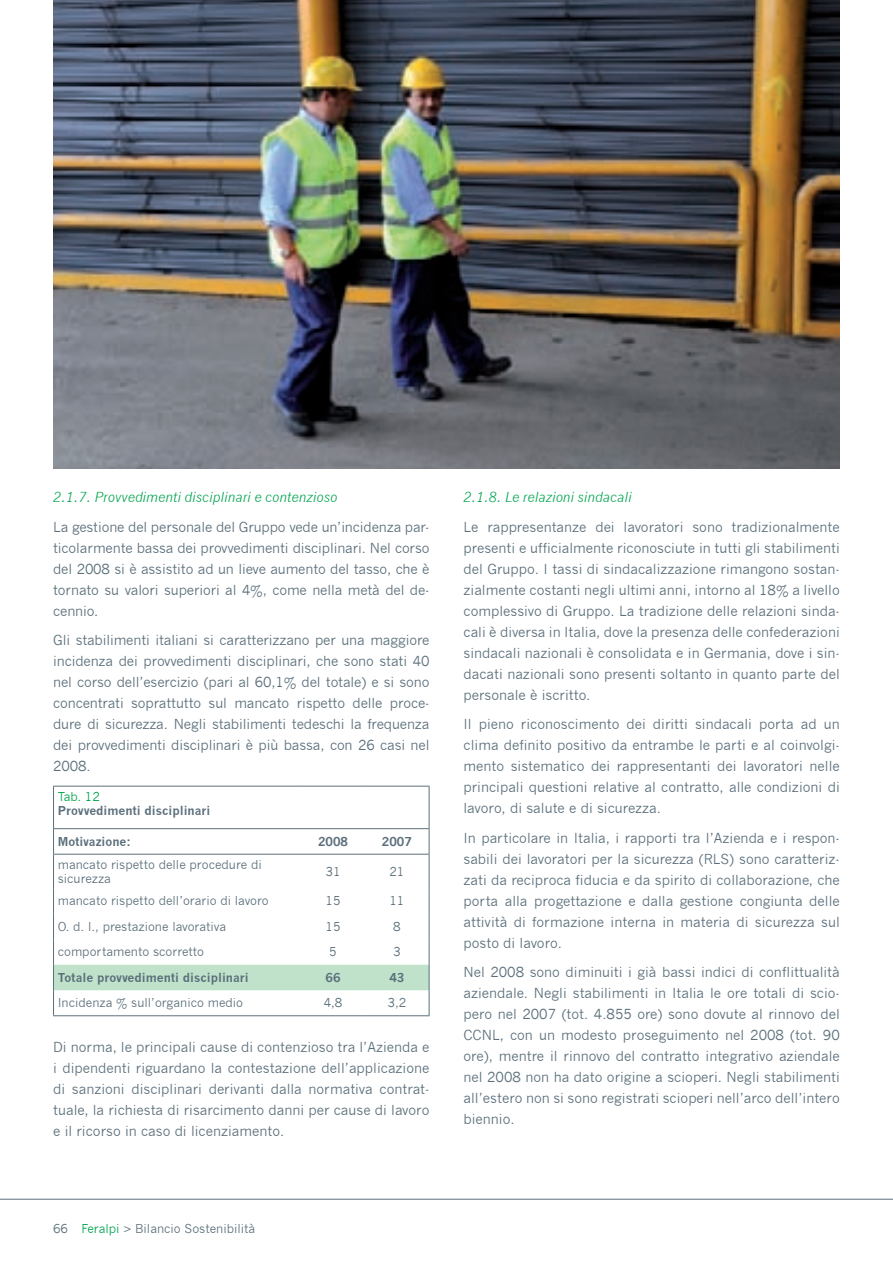
<style>
.page{position:relative;width:893px;height:1263px;background:#fff}
.page>*{position:absolute;margin:0;border:0;box-sizing:border-box;transform-origin:0 0}
.t1{font:13.5px/21px "News Gothic";color:#5b6f7b;text-align:justify}
.t2{font:italic 13.5px "News Gothic";color:#00a54f}
.t3{font:12px/13.5px "News Gothic";color:#5b6f7b}
.t4{font:700 12px "News Gothic";color:#5b6f7b}
.t5{font:12px "News Gothic";color:#00a54f}
.s1{color:#00a54f}
</style>
<div class="page">
<hr style="left:0;top:1199px;width:893px;height:1px;background:#5b6f7b">
<hr style="left:53px;top:786px;width:248px;height:1px;background:#5b6f7b">
<hr style="left:53px;top:786px;width:1px;height:42px;background:#5b6f7b">
<hr style="left:301px;top:786px;width:64px;height:1px;background:#5b6f7b">
<hr style="left:365px;top:786px;width:64px;height:1px;background:#5b6f7b">
<hr style="left:429px;top:786px;width:1px;height:42px;background:#5b6f7b">
<hr style="left:53px;top:854px;width:1px;height:34px;background:#5b6f7b">
<hr style="left:429px;top:854px;width:1px;height:34px;background:#5b6f7b">
<svg style="left:53px;top:888px;width:377px;height:127px"></svg>
<hr style="left:53px;top:1015px;width:248px;height:1px;background:#5b6f7b">
<hr style="left:301px;top:1015px;width:64px;height:1px;background:#5b6f7b">
<hr style="left:365px;top:1015px;width:64px;height:1px;background:#5b6f7b">
<hr style="left:53px;top:828px;width:248px;height:1px;background:#5b6f7b">
<svg style="left:53px;top:829px;width:1px;height:25px"></svg>
<hr style="left:301px;top:828px;width:64px;height:1px;background:#5b6f7b">
<hr style="left:365px;top:828px;width:64px;height:1px;background:#5b6f7b">
<svg style="left:429px;top:829px;width:1px;height:25px"></svg>
<hr style="left:53px;top:854px;width:248px;height:1px;background:#5b6f7b">
<hr style="left:301px;top:854px;width:64px;height:1px;background:#5b6f7b">
<hr style="left:365px;top:854px;width:64px;height:1px;background:#5b6f7b">
<img style="left:53px;top:0;width:787px;height:469px">
<p class="t2" style="left:53px;top:489px;width:286px">2.1.7. Provvedimenti disciplinari e contenzioso</p>
<p class="t1" style="left:53px;top:516px;width:378px">La gestione del personale del Gruppo vede un’incidenza par&shy;ticolarmente bassa dei provvedimenti disciplinari. Nel corso del 2008 si è assistito ad un lieve aumento del tasso, che è tornato su valori superiori al 4%, come nella metà del de&shy;cennio.</p>
<p class="t1" style="left:53px;top:630px;width:378px">Gli stabilimenti italiani si caratterizzano per una maggiore incidenza dei provvedimenti disciplinari, che sono stati 40 nel corso dell’esercizio (pari al 60,1% del totale) e si sono concentrati soprattutto sul mancato rispetto delle proce&shy;dure di sicurezza. Negli stabilimenti tedeschi la frequenza dei provvedimenti disciplinari è più bassa, con 26 casi nel 2008.</p>
<p class="t5" style="left:58px;top:790px;width:44px">Tab. 12</p>
<p class="t4" style="left:58px;top:803px;width:154px">Provvedimenti disciplinari</p>
<p class="t4" style="left:58px;top:834px;width:74px">Motivazione:</p>
<p class="t4" style="left:318px;top:834px;width:31px">2008</p>
<p class="t4" style="left:382px;top:834px;width:32px">2007</p>
<p class="t3" style="left:58px;top:858px;width:205px">mancato rispetto delle procedure di sicurezza</p>
<p class="t3" style="left:326px;top:865px;width:16px">31</p>
<p class="t3" style="left:389px;top:865px;width:16px">21</p>
<p class="t3" style="left:58px;top:894px;width:213px">mancato rispetto dell’orario di lavoro</p>
<p class="t3" style="left:326px;top:894px;width:16px">15</p>
<p class="t3" style="left:389px;top:894px;width:16px">11</p>
<p class="t3" style="left:58px;top:920px;width:170px">O. d. l. , prestazione lavorativa</p>
<p class="t3" style="left:326px;top:920px;width:16px">15</p>
<p class="t3" style="left:393px;top:920px;width:9px">8</p>
<p class="t3" style="left:58px;top:945px;width:148px">comportamento scorretto</p>
<p class="t3" style="left:329px;top:945px;width:9px">5</p>
<p class="t3" style="left:393px;top:945px;width:9px">3</p>
<p class="t4" style="left:58px;top:970px;width:193px">Totale provvedimenti disciplinari</p>
<p class="t4" style="left:326px;top:970px;width:16px">66</p>
<p class="t4" style="left:389px;top:970px;width:16px">43</p>
<p class="t3" style="left:58px;top:996px;width:187px">I ncidenza % sull’organico medio</p>
<p class="t3" style="left:324px;top:996px;width:20px">4,8</p>
<p class="t3" style="left:388px;top:996px;width:20px">3,2</p>
<p class="t1" style="left:53px;top:1037px;width:378px">Di norma, le principali cause di contenzioso tra l’Azienda e i dipendenti riguardano la contestazione dell’applicazione di sanzioni disciplinari derivanti dalla normativa contrat&shy;tuale, la richiesta di risarcimento danni per cause di lavoro e il ricorso in caso di licenziamento.</p>
<p class="t2" style="left:463px;top:489px;width:170px">2.1.8. Le relazioni sindacali</p>
<p class="t1" style="left:463px;top:516px;width:378px">Le rappresentanze dei lavoratori sono tradizionalmente presenti e ufficialmente riconosciute in tutti gli stabilimenti del Gruppo. I tassi di sindacalizzazione rimangono sostan&shy;zialmente costanti negli ultimi anni, intorno al 18% a livello complessivo di Gruppo. La tradizione delle relazioni sinda&shy;cali è diversa in Italia, dove la presenza delle confederazioni sindacali nazionali è consolidata e in Germania, dove i sin&shy;dacati nazionali sono presenti soltanto in quanto parte del personale è iscritto.</p>
<p class="t1" style="left:463px;top:714px;width:378px">I l pieno riconoscimento dei diritti sindacali porta ad un clima definito positivo da entrambe le parti e al coinvolgi&shy;mento sistematico dei rappresentanti dei lavoratori nelle principali questioni relative al contratto, alle condizioni di lavoro, di salute e di sicurezza.</p>
<p class="t1" style="left:463px;top:827px;width:378px">I n particolare in Italia, i rapporti tra l’Azienda e i respon&shy;sabili dei lavoratori per la sicurezza (RLS) sono caratteriz&shy;zati da reciproca fiducia e da spirito di collaborazione, che porta alla progettazione e dalla gestione congiunta delle attività di formazione interna in materia di sicurezza sul posto di lavoro.</p>
<p class="t1" style="left:463px;top:962px;width:378px">Nel 2008 sono diminuiti i già bassi indici di conflittualità aziendale. Negli stabilimenti in Italia le ore totali di scio&shy;pero nel 2007 (tot. 4.855 ore) sono dovute al rinnovo del CCNL</p>
<p class="t1" style="left:463px;top:1025px;width:378px;text-indent:36px">, con un modesto proseguimento nel 2008 (tot. 90 ore), mentre il rinnovo del contratto integrativo aziendale nel 2008 non ha dato origine a scioperi. Negli stabilimenti all’estero non si sono registrati scioperi nell’arco dell’intero biennio.</p>
<p class="t3" style="left:53px;top:1221px;width:204px">66 <span class="s1">Feralpi</span> &gt; Bilancio Sostenibilità</p>
</div>
